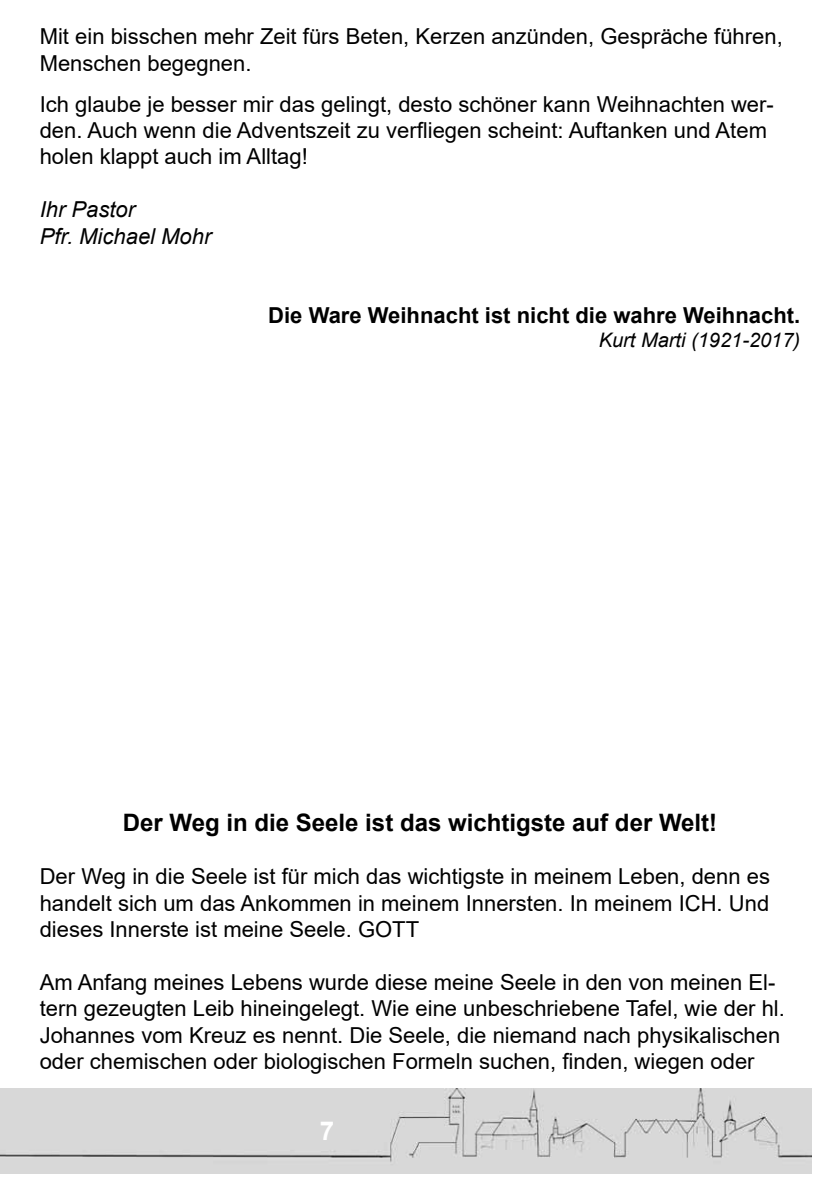
<style>
.page{position:relative;width:840px;height:1191px;background:#fff}
.page>*{position:absolute;margin:0;border:0;box-sizing:border-box;transform-origin:0 0}
.t1{font:700 26px "Arial";color:#fff}
.t2{font:700 24px "Arial";color:#000}
.t3{font:22px/26.4px "Arial";color:#000}
.t4{font:700 22px "Arial";color:#000}
.t5{font:italic 22px/26.4px "Arial";color:#000}
.t6{font:italic 20px "Arial";color:#000}
</style>
<div class="page">
<img style="left:0;top:1089px;width:811px;height:84px">
<p class="t3" style="left:40px;top:23px;width:744px">Mit ein bisschen mehr Zeit fürs Beten, Kerzen anzünden, Gespräche führen,<br>Menschen begegnen.</p>
<p class="t3" style="left:40px;top:91px;width:735px">Ich glaube je besser mir das gelingt, desto schöner kann Weihnachten wer&shy;den. Auch wenn die Adventszeit zu verfliegen scheint: Auftanken und Atem holen klappt auch im Alltag!</p>
<p class="t5" style="left:40px;top:197px;width:173px">Ihr Pastor<br>Pfr. Michael Mohr</p>
<p class="t4" style="left:268px;top:300px;width:533px">Die Ware Weihnacht ist nicht die wahre Weihnacht.</p>
<p class="t6" style="left:598px;top:327px;width:203px">Kurt Marti (1921-2017)</p>
<p class="t2" style="left:123px;top:806px;width:595px">Der Weg in die Seele ist das wichtigste auf der Welt!</p>
<p class="t3" style="left:40px;top:863px;width:731px;text-align:justify">Der Weg in die Seele ist für mich das wichtigste in meinem Leben, denn es handelt sich um das Ankommen in meinem Innersten. In meinem ICH. Und dieses Innerste ist meine Seele. GOTT</p>
<p class="t3" style="left:40px;top:968px;width:746px">Am Anfang meines Lebens wurde diese meine Seele in den von meinen El&shy;tern gezeugten Leib hineingelegt. Wie eine unbeschriebene Tafel, wie der hl.<br>Johannes vom Kreuz es nennt. Die Seele, die niemand nach physikalischen oder chemischen oder biologischen Formeln suchen, finden, wiegen oder</p>
<p class="t1" style="left:319px;top:1113px;width:16px">7</p>
</div>
